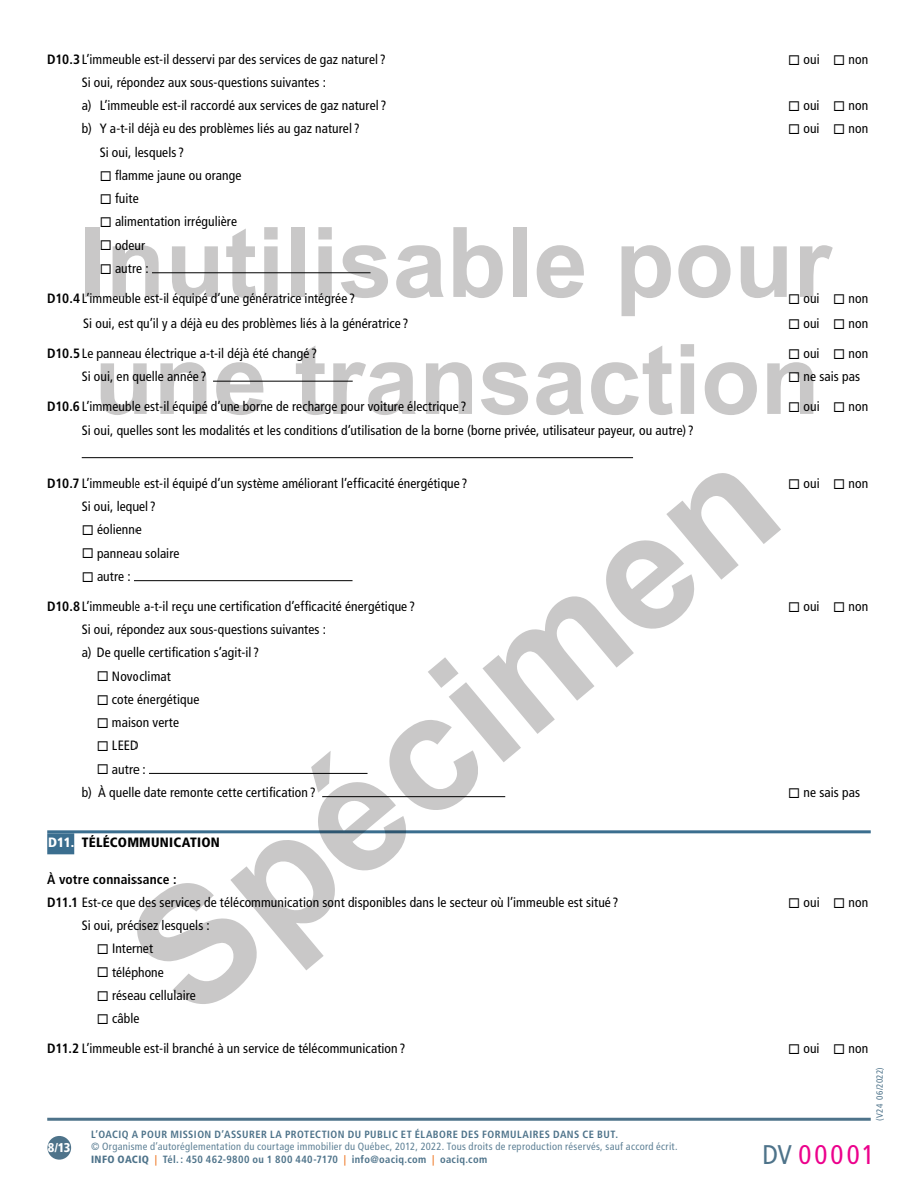
<style>
.page{position:relative;width:918px;height:1188px;background:#fff}
.page>*{position:absolute;margin:0;border:0;box-sizing:border-box;transform-origin:0 0}
.t1{font:condensed 27px "Frutiger LT Std";letter-spacing:.115em;color:#ec008c}
.t2{font:condensed 13.5px/23.2px "Frutiger LT Std";letter-spacing:.01em;color:#000}
.t3{font:900 condensed 13.5px "Frutiger LT Std";letter-spacing:.02em;color:#000}
.t4{font:900 condensed 12.75px "Frutiger LT Std";color:#fff}
.t5{font:condensed 10.5px/12.6px "Frutiger LT Std";letter-spacing:.03em;color:#5f8196}
.t6{font:700 condensed 10.5px "Frutiger LT Std";letter-spacing:.045em;color:#4e738a}
.t7{font:condensed 9px "Frutiger LT Std";letter-spacing:.02em;color:#4e738a}
.s1{font-weight:700}
.s2{color:#fff}
.s3{font-weight:900;color:#4e738a}
.s4{font-weight:700;color:#ee7623}
.s5{font-weight:700;color:#4e738a}
.s6{color:#4e738a}
</style>
<div class="page">
<div style="left:47px;top:1136px;width:24px;height:24px;background:#4e738a;border-radius:50%"></div>
<hr style="left:47px;top:1118px;width:824px;height:3px;background:#4e738a">
<hr style="left:47px;top:830px;width:824px;height:3px;background:#3b6e8f">
<div style="left:47px;top:833px;width:27px;height:21px;background:#3b6e8f"></div>
<hr style="left:152px;top:273px;width:219px;height:1px;background:#000">
<hr style="left:213px;top:381px;width:140px;height:1px;background:#000">
<hr style="left:82px;top:457px;width:551px;height:1px;background:#000">
<hr style="left:134px;top:580px;width:219px;height:1px;background:#000">
<svg style="left:137px;top:473px;width:644px;height:531px"></svg>
<div style="left:85px;top:227px;width:14px;height:70px;background:#c9c8c8"></div>
<svg style="left:113px;top:245px;width:46px;height:52px"></svg>
<svg style="left:172px;top:246px;width:46px;height:52px"></svg>
<svg style="left:226px;top:229px;width:30px;height:69px"></svg>
<svg style="left:264px;top:227px;width:14px;height:70px"></svg>
<div style="left:291px;top:227px;width:14px;height:70px;background:#c9c8c8"></div>
<svg style="left:318px;top:227px;width:14px;height:70px"></svg>
<svg style="left:341px;top:245px;width:47px;height:53px"></svg>
<svg style="left:396px;top:245px;width:48px;height:53px"></svg>
<svg style="left:453px;top:227px;width:50px;height:71px"></svg>
<div style="left:514px;top:227px;width:13px;height:70px;background:#c9c8c8"></div>
<svg style="left:537px;top:245px;width:47px;height:53px"></svg>
<svg style="left:622px;top:245px;width:49px;height:71px"></svg>
<svg style="left:678px;top:245px;width:53px;height:53px"></svg>
<svg style="left:741px;top:246px;width:46px;height:52px"></svg>
<svg style="left:800px;top:245px;width:33px;height:52px"></svg>
<svg style="left:101px;top:363px;width:46px;height:52px"></svg>
<svg style="left:160px;top:362px;width:47px;height:52px"></svg>
<svg style="left:216px;top:362px;width:48px;height:53px"></svg>
<svg style="left:296px;top:346px;width:30px;height:69px"></svg>
<svg style="left:333px;top:362px;width:83px;height:53px"></svg>
<svg style="left:426px;top:362px;width:46px;height:52px"></svg>
<svg style="left:481px;top:362px;width:47px;height:53px"></svg>
<svg style="left:536px;top:362px;width:48px;height:53px"></svg>
<svg style="left:591px;top:346px;width:82px;height:69px"></svg>
<svg style="left:681px;top:344px;width:13px;height:70px"></svg>
<svg style="left:705px;top:362px;width:52px;height:53px"></svg>
<svg style="left:767px;top:362px;width:46px;height:52px"></svg>
<p class="t2" style="left:47px;top:48px;width:340px"><span class="s1">D10.3</span>L’immeuble est-il desservi par des services de gaz naturel ?</p>
<p class="t2" style="left:788px;top:48px;width:82px">◻ oui ◻ non</p>
<p class="t2" style="left:82px;top:71px;width:306px">Si oui, répondez aux sous-questions suivantes :<br>a) L’immeuble est-il raccordé aux services de gaz naturel ?</p>
<p class="t2" style="left:788px;top:94px;width:82px">◻ oui ◻ non</p>
<p class="t2" style="left:82px;top:117px;width:279px">b) Y a-t-il déjà eu des problèmes liés au gaz naturel ?</p>
<p class="t2" style="left:788px;top:117px;width:82px">◻ oui ◻ non</p>
<p class="t2" style="left:100px;top:141px;width:86px">Si oui, lesquels ?</p>
<p class="t2" style="left:100px;top:164px;width:143px">◻ flamme jaune ou orange</p>
<p class="t2" style="left:100px;top:187px;width:40px">◻ fuite</p>
<p class="t2" style="left:100px;top:210px;width:139px">◻ alimentation irrégulière</p>
<p class="t2" style="left:100px;top:234px;width:47px">◻ odeur</p>
<p class="t2" style="left:100px;top:257px;width:50px">◻ autre :</p>
<p class="t2" style="left:47px;top:287px;width:309px"><span class="s1">D10.4</span>L’immeuble est-il équipé d’une génératrice intégrée ?</p>
<p class="t2" style="left:788px;top:287px;width:82px">◻ oui ◻ non</p>
<p class="t2" style="left:83px;top:312px;width:327px">Si oui, est qu’il y a déjà eu des problèmes liés à la génératrice ?</p>
<p class="t2" style="left:788px;top:312px;width:82px">◻ oui ◻ non</p>
<p class="t2" style="left:47px;top:342px;width:272px"><span class="s1">D10.5</span>Le panneau électrique a-t-il déjà été changé ?</p>
<p class="t2" style="left:788px;top:342px;width:82px">◻ oui ◻ non</p>
<p class="t2" style="left:82px;top:365px;width:126px">Si oui, en quelle année ?</p>
<p class="t2" style="left:788px;top:365px;width:73px">◻ ne sais pas</p>
<p class="t2" style="left:47px;top:395px;width:421px"><span class="s1">D10.6</span> L’immeuble est-il équipé d’une borne de recharge pour voiture électrique ?</p>
<p class="t2" style="left:788px;top:395px;width:82px">◻ oui ◻ non</p>
<p class="t2" style="left:82px;top:418px;width:614px">Si oui, quelles sont les modalités et les conditions d’utilisation de la borne (borne privée, utilisateur payeur, ou autre) ?</p>
<p class="t2" style="left:47px;top:472px;width:422px"><span class="s1">D10.7</span> L’immeuble est-il équipé d’un système améliorant l’efficacité énergétique ?</p>
<p class="t2" style="left:788px;top:472px;width:82px">◻ oui ◻ non</p>
<p class="t2" style="left:82px;top:495px;width:76px">Si oui, lequel ?</p>
<p class="t2" style="left:82px;top:518px;width:61px">◻ éolienne</p>
<p class="t2" style="left:82px;top:541px;width:99px">◻ panneau solaire</p>
<p class="t2" style="left:82px;top:565px;width:50px">◻ autre :</p>
<p class="t2" style="left:47px;top:595px;width:369px"><span class="s1">D10.8</span>L’immeuble a-t-il reçu une certification d’efficacité énergétique ?</p>
<p class="t2" style="left:788px;top:595px;width:82px">◻ oui ◻ non</p>
<p class="t2" style="left:82px;top:618px;width:246px">Si oui, répondez aux sous-questions suivantes : a) De quelle certification s’agit-il ?</p>
<p class="t2" style="left:97px;top:664px;width:76px">◻ Novoclimat</p>
<p class="t2" style="left:97px;top:688px;width:104px">◻ cote énergétique</p>
<p class="t2" style="left:97px;top:711px;width:84px">◻ maison verte</p>
<p class="t2" style="left:97px;top:734px;width:43px">◻ LEED</p>
<p class="t2" style="left:82px;top:757px;width:235px;text-indent:15px">◻ autre :<br>b) À quelle date remonte cette certification ?</p>
<p class="t2" style="left:788px;top:781px;width:73px">◻ ne sais pas</p>
<p class="t3" style="left:48px;top:834px;width:173px"><span class="s2">D11.</span> TÉLÉCOMMUNICATION</p>
<p class="t2" style="left:47px;top:867px;width:573px"><span class="s1">À votre connaissance :<br>D11.1</span> Est-ce que des services de télécommunication sont disponibles dans le secteur où l’immeuble est situé ?</p>
<p class="t2" style="left:788px;top:891px;width:82px">◻ oui ◻ non</p>
<p class="t2" style="left:82px;top:914px;width:130px">Si oui, précisez lesquels :</p>
<p class="t2" style="left:97px;top:937px;width:58px">◻ Internet</p>
<p class="t2" style="left:97px;top:960px;width:69px">◻ téléphone</p>
<p class="t2" style="left:97px;top:984px;width:101px">◻ réseau cellulaire</p>
<p class="t2" style="left:97px;top:1007px;width:44px">◻ câble</p>
<p class="t2" style="left:47px;top:1037px;width:360px"><span class="s1">D11.2</span> L’immeuble est-il branché à un service de télécommunication ?</p>
<p class="t2" style="left:788px;top:1037px;width:82px">◻ oui ◻ non</p>
<p class="t7" style="left:874px;top:1121px;width:55px;rotate:-90deg">(V24 06/2022)</p>
<p class="t4" style="left:48px;top:1140px;width:24px">8/13</p>
<p class="t6" style="left:91px;top:1128px;width:529px">L’OACIQ A POUR MISSION D’ASSURER LA PROTECTION DU PUBLIC ET ÉLABORE DES FORMULAIRES DANS CE BUT.</p>
<p class="t5" style="left:91px;top:1141px;width:588px">© Organisme d’autoréglementation du courtage immobilier du Québec, 2012, 2022. Tous droits de reproduction réservés, sauf accord écrit.<br><span class="s3">INFO OACIQ</span> <span class="s4">|</span> <span class="s5">Tél. : 450 462-9800 ou 1 800 440-7170</span> <span class="s4">|</span> <span class="s5">info@oaciq.com</span> <span class="s4">|</span> <span class="s5">oaciq.com</span></p>
<h1 class="t1" style="left:762px;top:1139px;width:114px"><span class="s6">DV</span> 00001</h1>
</div>
